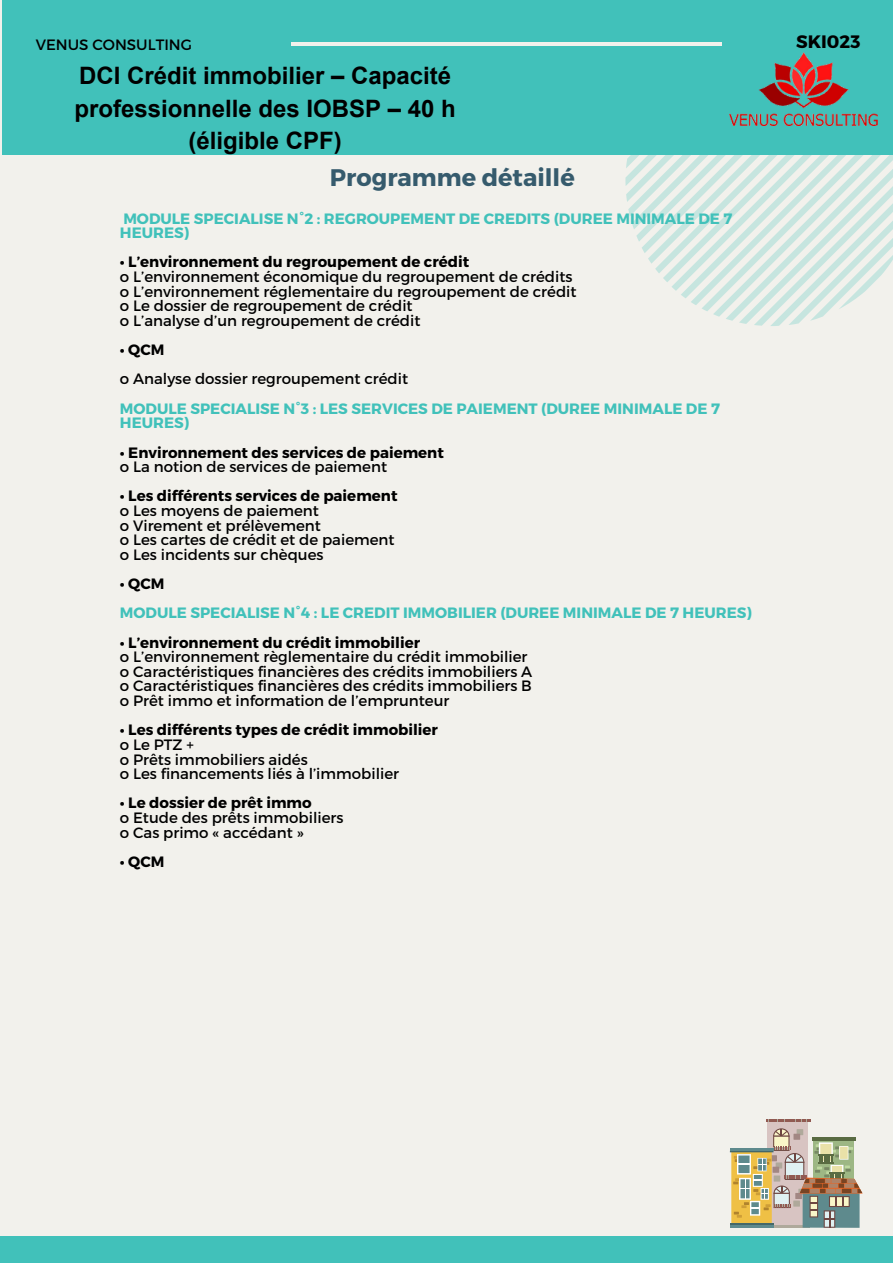
<style>
.page{position:relative;width:893px;height:1264px;background:#fff}
.page>*{position:absolute;margin:0;border:0;box-sizing:border-box;transform-origin:0 0}
.t1{font:700 24px/32.5px "Arial";color:#000;text-align:center}
.t2{font:700 24px "Montserrat";color:#365b6d}
.t3{font:700 18px "Montserrat";color:#000}
.t4{font:15px/14.5px "Montserrat";color:#000}
.t5{font:700 15px "Montserrat";color:#000}
.t6{font:700 15px/14.5px "Montserrat";color:#41c1ba}
</style>
<div class="page">
<div style="left:0;top:0;width:892px;height:1262px;background:#f2f1ec"></div>
<div style="left:2px;top:0;width:890px;height:154px;background:#41c1ba"></div>
<svg style="left:625px;top:45px;width:267px;height:281px"></svg>
<hr style="left:291px;top:42px;width:431px;height:3px;background:#f2f1ec">
<div style="left:0;top:1236px;width:461px;height:26px;background:#41c1ba"></div>
<div style="left:422px;top:1236px;width:470px;height:26px;background:#41c1ba"></div>
<img style="left:729px;top:52px;width:148px;height:73px">
<div style="left:767px;top:1119px;width:40px;height:106px;background:#d8c4c2"></div>
<hr style="left:765px;top:1118px;width:44px;height:3px;background:#afa99b">
<svg style="left:766px;top:1119px;width:44px;height:2px"></svg>
<div style="left:731px;top:1151px;width:40px;height:75px;background:#efc045"></div>
<hr style="left:729px;top:1150px;width:44px;height:2px;background:#446869">
<hr style="left:729px;top:1223px;width:44px;height:1px;background:#446869">
<hr style="left:729px;top:1147px;width:44px;height:3px;background:#5e8a8d">
<hr style="left:729px;top:1224px;width:44px;height:3px;background:#5e8a8d">
<svg style="left:733px;top:1128px;width:129px;height:99px"></svg>
<p class="t4" style="left:36px;top:36px;width:158px">VENUS CONSULTING</p>
<h1 class="t1" style="left:74px;top:60px;width:383px">DCI Crédit immobilier – Capacité professionnelle des IOBSP – 40 h (éligible CPF)</h1>
<h1 class="t2" style="left:330px;top:162px;width:246px">Programme détaillé</h1>
<p class="t6" style="left:120px;top:210px;width:614px">MODULE SPECIALISE N°2 : REGROUPEMENT DE CREDITS (DUREE MINIMALE DE 7<br>HEURES)</p>
<p class="t5" style="left:120px;top:252px;width:351px">• L’environnement du regroupement de crédit</p>
<p class="t4" style="left:120px;top:269px;width:458px">o L’environnement économique du regroupement de crédits o L’environnement réglementaire du regroupement de crédit o Le dossier de regroupement de crédit<br>o L’analyse d’un regroupement de crédit</p>
<p class="t5" style="left:120px;top:340px;width:46px">• QCM</p>
<p class="t4" style="left:120px;top:371px;width:290px">o Analyse dossier regroupement crédit</p>
<p class="t6" style="left:120px;top:400px;width:601px">MODULE SPECIALISE N°3 : LES SERVICES DE PAIEMENT (DUREE MINIMALE DE 7<br>HEURES)</p>
<p class="t5" style="left:120px;top:442px;width:325px">• Environnement des services de paiement</p>
<p class="t4" style="left:120px;top:459px;width:269px">o La notion de services de paiement</p>
<p class="t5" style="left:120px;top:486px;width:279px">• Les différents services de paiement</p>
<p class="t4" style="left:120px;top:502px;width:276px">o Les moyens de paiement<br>o Virement et prélèvement<br>o Les cartes de crédit et de paiement o Les incidents sur chèques</p>
<p class="t5" style="left:120px;top:574px;width:46px">• QCM</p>
<p class="t6" style="left:120px;top:605px;width:633px">MODULE SPECIALISE N°4 : LE CREDIT IMMOBILIER (DUREE MINIMALE DE 7 HEURES)</p>
<p class="t5" style="left:120px;top:632px;width:302px">• L’environnement du crédit immobilier</p>
<p class="t4" style="left:120px;top:649px;width:414px">o L’environnement règlementaire du crédit immobilier o Caractéristiques financières des crédits immobiliers A o Caractéristiques financières des crédits immobiliers B o Prêt immo et information de l’emprunteur</p>
<p class="t5" style="left:120px;top:720px;width:319px">• Les différents types de crédit immobilier</p>
<p class="t4" style="left:120px;top:736px;width:281px">o Le PTZ +<br>o Prêts immobiliers aidés<br>o Les financements liés à l’immobilier</p>
<p class="t5" style="left:120px;top:793px;width:193px">• Le dossier de prêt immo</p>
<p class="t4" style="left:120px;top:809px;width:225px">o Etude des prêts immobiliers o Cas primo « accédant »</p>
<p class="t5" style="left:120px;top:851px;width:46px">• QCM</p>
<p class="t3" style="left:796px;top:30px;width:66px">SKI023</p>
</div>
